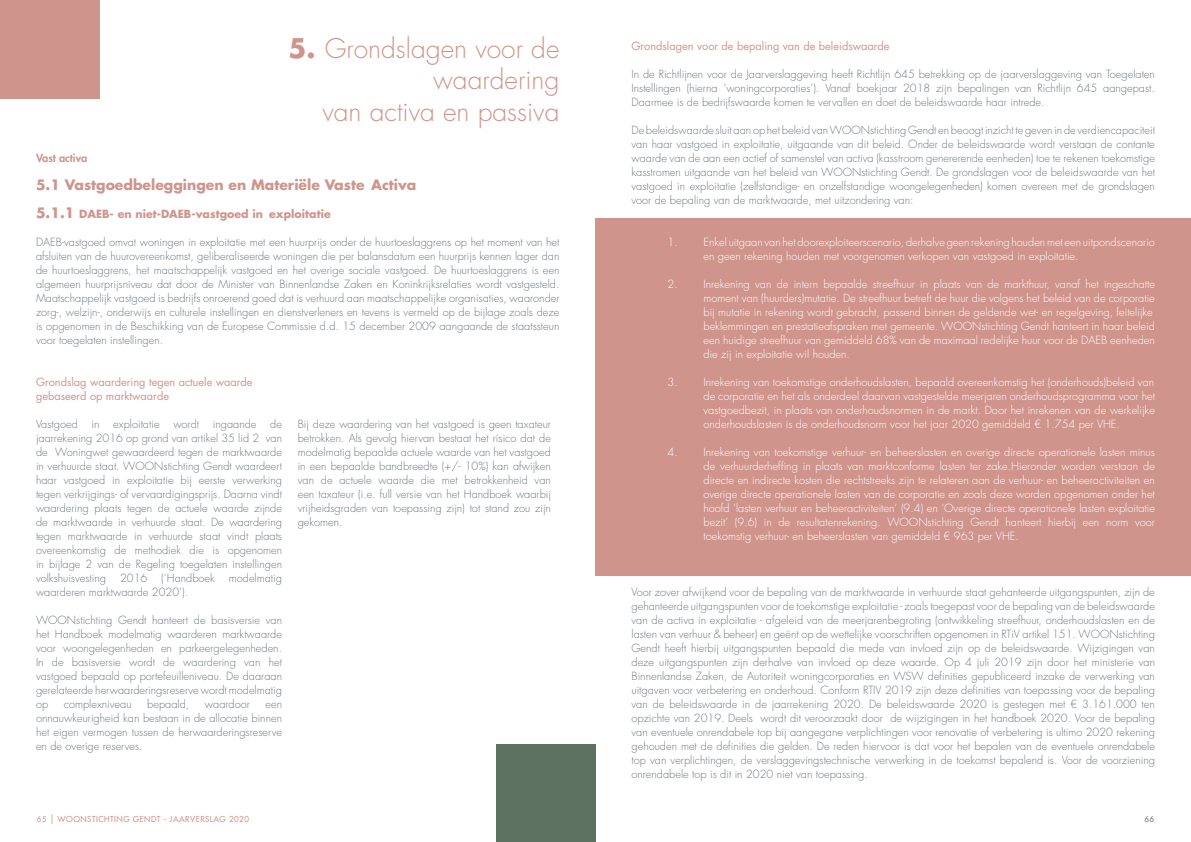
<style>
.page{position:relative;width:1191px;height:842px;background:#fff}
.page>*{position:absolute;margin:0;border:0;box-sizing:border-box;transform-origin:0 0}
.t1{font:300 26.4px "Futura Std";color:#cf958d}
.t2{font:700 14px "Futura Std";color:#cf958d}
.t3{font:300 11px/14px "Futura Std";color:#70787d;text-align:justify}
.t4{font:300 11px/14px "Futura Std";color:#fff;text-align:justify}
.t5{font:11px/14px "Futura Std";color:#cf958d}
.t6{font:700 11px "Futura Std";color:#cf958d}
.t7{font:800 11px "Futura Std";color:#cf958d}
.t8{font:500 8px "Futura Std";letter-spacing:.06em;color:#cf958d}
.t9{font:500 8px "Futura Std";color:#70787d}
.s1{font-weight:700}
.s2{font-size:14px}
.s3{font-size:9.6px}
</style>
<div class="page">
<div style="left:595px;top:218px;width:596px;height:357px;background:#cf958d"></div>
<div style="left:496px;top:744px;width:99px;height:98px;background:#5d7261"></div>
<div style="left:0;top:0;width:99px;height:98px;background:#cf958d"></div>
<p class="t1" style="left:288px;top:32px;width:272px"><span class="s1">5.</span> Grondslagen voor de</p>
<p class="t1" style="left:433px;top:64px;width:128px">waardering</p>
<p class="t1" style="left:322px;top:95px;width:238px">van activa en passiva</p>
<p class="t7" style="left:36px;top:151px;width:53px">Vast activa</p>
<p class="t2" style="left:36px;top:175px;width:382px">5.1 Vastgoedbeleggingen en Materiële Vaste Activa</p>
<p class="t6" style="left:36px;top:207px;width:296px"><span class="s2">5.1.1</span> DAEB- en niet-DAEB-vastgoed in exploitatie</p>
<p class="t3" style="left:36px;top:235px;width:525px">DAEB-vastgoed omvat woningen in exploitatie met een huurprijs onder de huurtoeslaggrens op het moment van het afsluiten van de huurovereenkomst, geliberaliseerde woningen die per balansdatum een huurprijs kennen lager dan de huurtoeslaggrens, het maatschappelijk vastgoed en het overige sociale vastgoed. De huurtoeslaggrens is een algemeen huurprijsniveau dat door de Minister van Binnenlandse Zaken en Koninkrijksrelaties wordt vastgesteld.<br>Maatschappelijk vastgoed is bedrijfs onroerend goed dat is verhuurd aan maatschappelijke organisaties, waaronder zorg-, welzijn-, onderwijs en culturele instellingen en dienstverleners en tevens is vermeld op de bijlage zoals deze is opgenomen in de Beschikking van de Europese Commissie d.d. 15 december 2009 aangaande de staatssteun voor toegelaten instellingen.</p>
<p class="t5" style="left:36px;top:375px;width:218px">Grondslag waardering tegen actuele waarde gebaseerd op marktwaarde</p>
<p class="t3" style="left:36px;top:417px;width:248px">Vastgoed in exploitatie wordt ingaande de jaarrekening 2016 op grond van artikel 35 lid 2 van de Woningwet gewaardeerd tegen de marktwaarde in verhuurde staat. WOONstichting Gendt waardeert haar vastgoed in exploitatie bij eerste verwerking tegen verkrijgings- of vervaardigingsprijs. Daarna vindt waardering plaats tegen de actuele waarde zijnde de marktwaarde in verhuurde staat. De waardering tegen marktwaarde in verhuurde staat vindt plaats overeenkomstig de methodiek die is opgenomen in bijlage 2 van de Regeling toegelaten instellingen volkshuisvesting</p>
<p class="t3" style="left:298px;top:417px;width:255px">Bij deze waardering van het vastgoed is geen taxateur betrokken. Als gevolg hiervan bestaat het risico dat de modelmatig bepaalde actuele waarde van het vastgoed in een bepaalde bandbreedte (+/- 10%) kan afwijken van de actuele waarde die met betrokkenheid van een taxateur (i.e. full versie van het Handboek waarbij vrijheidsgraden van toepassing zijn) tot stand zou zijn gekomen.</p>
<p class="t3" style="left:120px;top:571px;width:29px">2016</p>
<p class="t3" style="left:161px;top:571px;width:55px">(‘Handboek</p>
<p class="t3" style="left:229px;top:571px;width:55px">modelmatig</p>
<p class="t3" style="left:36px;top:585px;width:154px">waarderen marktwaarde 2020’).</p>
<p class="t3" style="left:36px;top:613px;width:247px">WOONstichting Gendt hanteert de basisversie van het Handboek modelmatig waarderen marktwaarde voor woongelegenheden en parkeergelegenheden.<br>In de basisversie wordt de waardering van het vastgoed bepaald op portefeuilleniveau. De daaraan gerelateerde herwaarderingsreserve wordt modelmatig op</p>
<p class="t3" style="left:64px;top:697px;width:69px">complexniveau</p>
<p class="t3" style="left:147px;top:697px;width:44px">bepaald,</p>
<p class="t3" style="left:205px;top:697px;width:46px">waardoor</p>
<p class="t3" style="left:36px;top:697px;width:247px;text-indent:229px">een onnauwkeurigheid kan bestaan in de allocatie binnen het eigen vermogen tussen de herwaarderingsreserve en de overige reserves.</p>
<p class="t5" style="left:631px;top:39px;width:259px">Grondslagen voor de bepaling van de beleidswaarde</p>
<p class="t3" style="left:631px;top:67px;width:525px">In de Richtlijnen voor de Jaarverslaggeving heeft Richtlijn 645 betrekking op de jaarverslaggeving van Toegelaten Instellingen (hierna ‘woningcorporaties’). Vanaf boekjaar 2018 zijn bepalingen van Richtlijn 645 aangepast.<br>Daarmee is de bedrijfswaarde komen te vervallen en doet de beleidswaarde haar intrede.</p>
<p class="t3" style="left:631px;top:123px;width:525px">De beleidswaarde sluit aan op het beleid van WOONstichting Gendt en beoogt inzicht te geven in de verdiencapaciteit van haar vastgoed in exploitatie, uitgaande van dit beleid. Onder de beleidswaarde wordt verstaan de contante waarde van de aan een actief of samenstel van activa (kasstroom genererende eenheden) toe te rekenen toekomstige kasstromen uitgaande van het beleid van WOONstichting Gendt. De grondslagen voor de beleidswaarde van het vastgoed in exploitatie (zelfstandige- en onzelfstandige woongelegenheden) komen overeen met de grondslagen voor de bepaling van de marktwaarde, met uitzondering van:</p>
<p class="t4" style="left:667px;top:235px;width:489px">1. Enkel uitgaan van het doorexploiteerscenario, derhalve geen rekening houden met een uitpondscenario</p>
<p class="t4" style="left:703px;top:249px;width:376px">en geen rekening houden met voorgenomen verkopen van vastgoed in exploitatie.</p>
<p class="t4" style="left:667px;top:277px;width:489px;text-align:right">2. Inrekening van de intern bepaalde streefhuur in plaats van de markthuur, vanaf het ingeschatte moment van (huurders)mutatie. De streefhuur betreft de huur die volgens het beleid van de corporatie</p>
<p class="t4" style="left:703px;top:305px;width:451px">bij mutatie in rekening wordt gebracht, passend binnen de geldende wet- en regelgeving, feitelijke</p>
<p class="t4" style="left:703px;top:319px;width:453px">beklemmingen en prestatieafspraken met gemeente. WOONstichting Gendt hanteert in haar beleid</p>
<p class="t4" style="left:703px;top:333px;width:453px">een huidige streefhuur van gemiddeld 68% van de maximaal redelijke huur voor de DAEB eenheden</p>
<p class="t4" style="left:703px;top:347px;width:148px">die zij in exploitatie wil houden.</p>
<p class="t4" style="left:667px;top:375px;width:488px">3. Inrekening van toekomstige onderhoudslasten, bepaald overeenkomstig het (onderhouds)beleid van</p>
<p class="t4" style="left:703px;top:389px;width:453px">de corporatie en het als onderdeel daarvan vastgestelde meerjaren onderhoudsprogramma voor het vastgoedbezit, in plaats van onderhoudsnormen in de markt. Door het inrekenen van de werkelijke onderhoudslasten is de onderhoudsnorm voor het jaar 2020 gemiddeld € 1.754 per VHE.</p>
<p class="t4" style="left:703px;top:445px;width:453px;text-indent:-36px">4. Inrekening van toekomstige verhuur- en beheerslasten en overige directe operationele lasten minus de verhuurderheffing in plaats van marktconforme lasten ter zake.Hieronder worden verstaan de directe en indirecte kosten die rechtstreeks zijn te relateren aan de verhuur- en beheeractiviteiten en overige directe operationele lasten van de corporatie en zoals deze worden opgenomen onder het hoofd ‘lasten verhuur en beheeractiviteiten’ (9.4) en ‘Overige directe operationele lasten exploitatie bezit’ (9.6) in de resultatenrekening. WOONstichting Gendt hanteert hierbij een norm voor toekomstig verhuur- en beheerslasten van gemiddeld € 963 per VHE.</p>
<p class="t3" style="left:631px;top:585px;width:525px">Voor zover afwijkend voor de bepaling van de marktwaarde in verhuurde staat gehanteerde uitgangspunten, zijn de gehanteerde uitgangspunten voor de toekomstige exploitatie - zoals toegepast voor de bepaling van de beleidswaarde van de activa in exploitatie - afgeleid van de meerjarenbegroting (ontwikkeling streefhuur, onderhoudslasten en de lasten van verhuur &amp; beheer) en geënt op de wettelijke voorschriften opgenomen in RTiV artikel 151. WOONstichting Gendt heeft hierbij uitgangspunten bepaald die mede van invloed zijn op de beleidswaarde. Wijzigingen van deze uitgangspunten zijn derhalve van invloed op deze waarde. Op 4 juli 2019 zijn door het ministerie van Binnenlandse Zaken, de Autoriteit woningcorporaties en WSW definities gepubliceerd inzake de verwerking van uitgaven voor verbetering en onderhoud. Conform RTIV 2019 zijn deze definities van toepassing voor de bepaling van de beleidswaarde in de jaarrekening 2020. De beleidswaarde 2020 is gestegen met € 3.161.000 ten opzichte van 2019. Deels wordt dit veroorzaakt door de wijzigingen in het handboek 2020. Voor de bepaling van eventuele onrendabele top bij aangegane verplichtingen voor renovatie of verbetering is ultimo 2020 rekening gehouden met de definities die gelden. De reden hiervoor is dat voor het bepalen van de eventuele onrendabele top van verplichtingen, de verslaggevingstechnische verwerking in de toekomst bepalend is. Voor de voorziening onrendabele top is dit in 2020 niet van toepassing.</p>
<p class="t8" style="left:37px;top:814px;width:214px">65 <span class="s3">|</span> WOONSTICHTING GENDT - JAARVERSLAG 2020</p>
<p class="t9" style="left:1144px;top:814px;width:11px">66</p>
</div>
